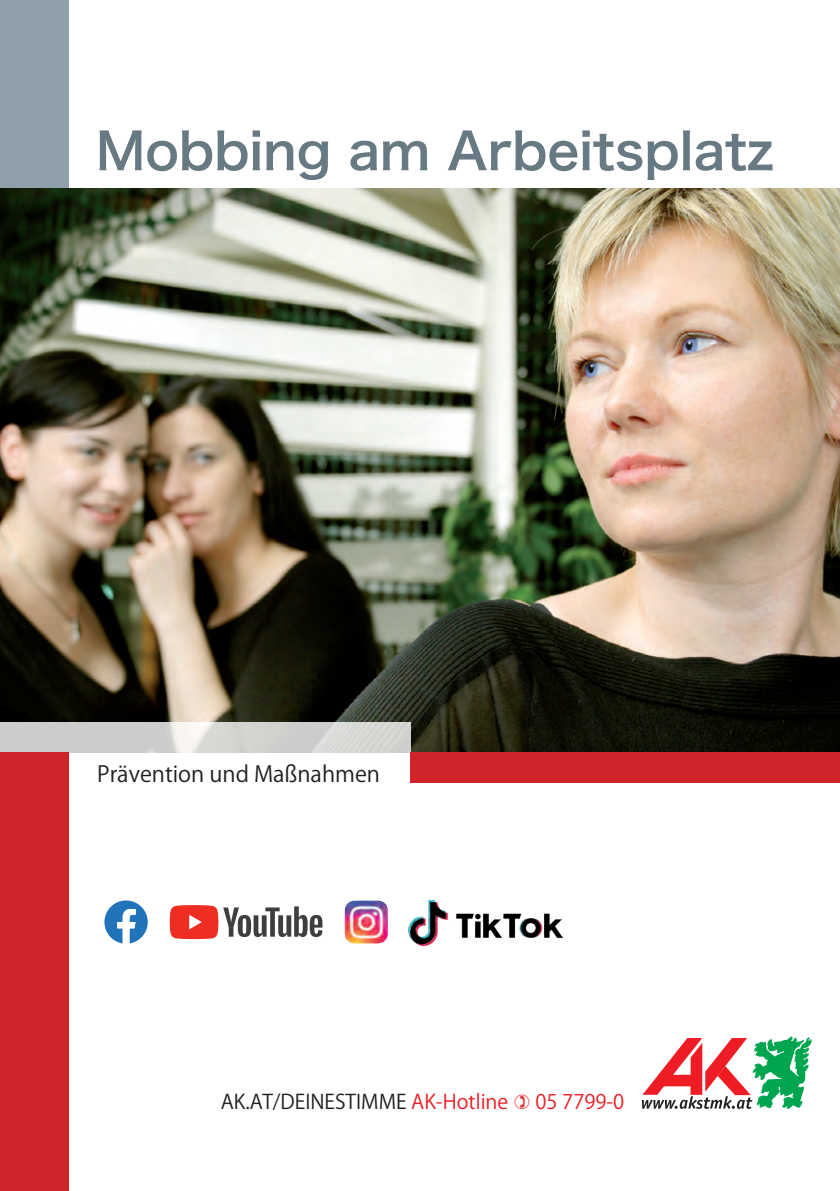
<style>
.page{position:relative;width:840px;height:1191px;background:#fff}
.page>*{position:absolute;margin:0;border:0;box-sizing:border-box;transform-origin:0 0}
.t1{font:50px "Hira Kaku Pro W6";color:#677982}
.t2{font:22px "Koz Go Pro";color:#231f20}
.t3{font:20px "Koz Go Pro";color:#231f20}
.t4{font:20px "Koz Go Pro";color:#ee1d23}
.s1{color:#ee1d23}
</style>
<div class="page">
<div style="left:0;top:0;width:68px;height:188px;background:#90a0aa"></div>
<img style="left:0;top:189px;width:839px;height:563px">
<svg style="left:0;top:722px;width:410px;height:30px;fill:#cececc"></svg>
<div style="left:410px;top:752px;width:429px;height:31px;background:#d1232a"></div>
<div style="left:0;top:752px;width:68px;height:439px;background:#d1232a"></div>
<svg style="left:641px;top:1036px;width:170px;height:72px"></svg>
<svg style="left:170px;top:905px;width:152px;height:34px"></svg>
<svg style="left:104px;top:900px;width:44px;height:43px"></svg>
<svg style="left:346px;top:900px;width:10px;height:6px"></svg>
<img style="left:408px;top:900px;width:154px;height:45px">
<p class="t1" style="left:96px;top:106px;width:679px">Mobbing am Arbeitsplatz</p>
<p class="t2" style="left:97px;top:759px;width:284px">Prävention und Maßnahmen</p>
<p class="t3" style="left:220px;top:1088px;width:289px">AK.AT/DEINESTIMME <span class="s1">AK-Hotline</span></p>
<p class="t4" style="left:535px;top:1088px;width:90px">05 7799-0</p>
</div>
